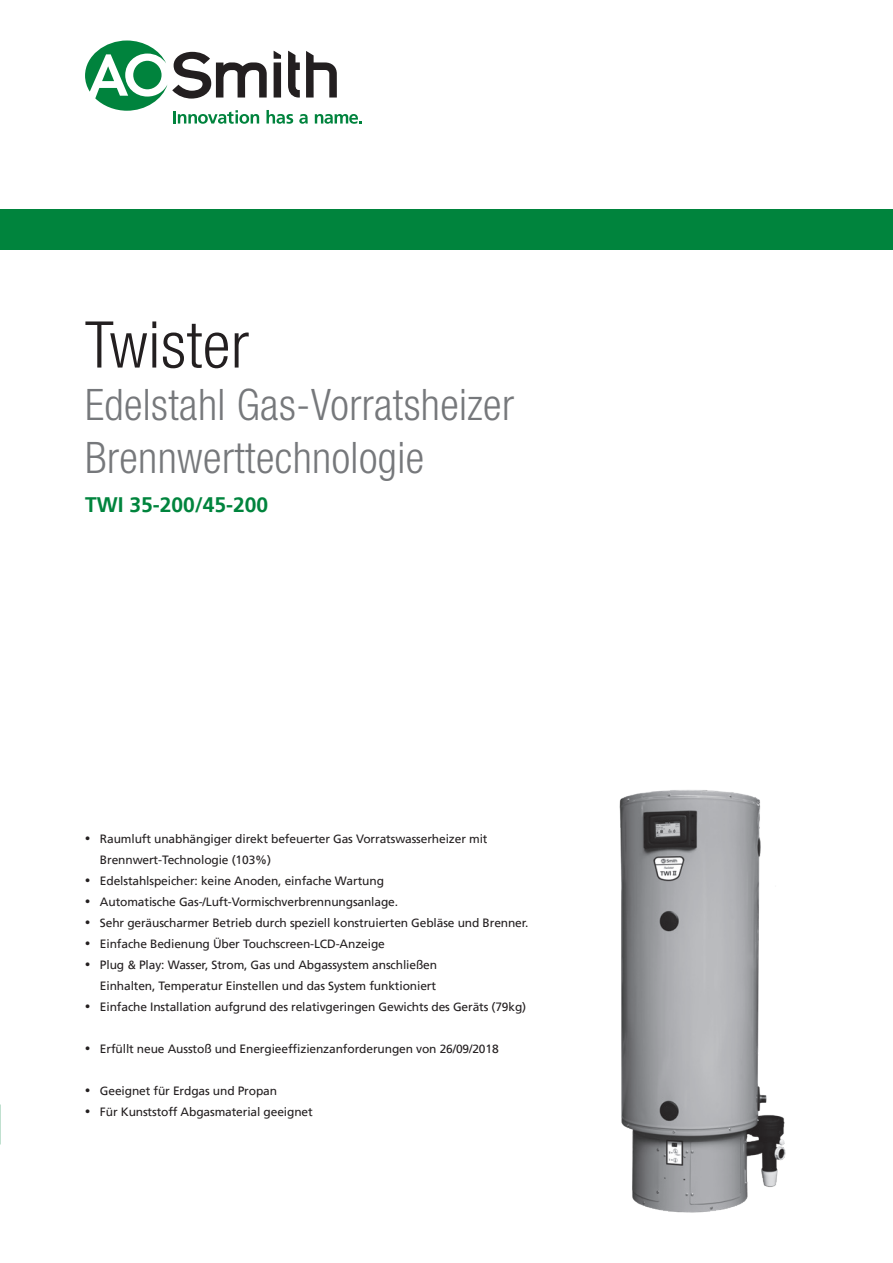
<style>
.page{position:relative;width:893px;height:1263px;background:#fff}
.page>*{position:absolute;margin:0;border:0;box-sizing:border-box;transform-origin:0 0}
.t1{font:300 condensed 64.5px "Helvetica Neue LT Std";letter-spacing:.01em;color:#231f20}
.t2{font:300 condensed 43.5px/52.5px "Helvetica Neue LT Std";letter-spacing:.01em;color:#76787b}
.t3{font:700 21px "Frutiger LT";color:#00843d}
.t4{font:12px/21px "Frutiger LT";letter-spacing:-.01em;color:#231f20}
.s1{font-family:"Myriad Pro";font-size:18px}
</style>
<div class="page">
<div style="left:0;top:209px;width:893px;height:41px;background:#00843d"></div>
<svg style="left:85px;top:41px;width:276px;height:83px"></svg>
<img style="left:619px;top:790px;width:167px;height:423px">
<h1 class="t1" style="left:85px;top:308px;width:165px">Twister</h1>
<h2 class="t2" style="left:85px;top:378px;width:430px">Edelstahl Gas-Vorratsheizer<br>Brennwerttechnologie</h2>
<h3 class="t3" style="left:85px;top:492px;width:185px">TWI 35-200/45-200</h3>
<p class="t4" style="left:100px;top:829px;width:389px;text-indent:-15px"><span class="s1">•</span> Raumluft unabhängiger direkt befeuerter Gas Vorratswasserheizer mit<br>Brennwert-Technologie (103%)</p>
<p class="t4" style="left:85px;top:871px;width:300px"><span class="s1">•</span> Edelstahlspeicher: keine Anoden, einfache Wartung</p>
<p class="t4" style="left:85px;top:892px;width:315px"><span class="s1">•</span> Automatische Gas-/Luft-Vormischverbrennungsanlage.</p>
<p class="t4" style="left:85px;top:913px;width:445px"><span class="s1">•</span> Sehr geräuscharmer Betrieb durch speziell konstruierten Gebläse und Brenner.</p>
<p class="t4" style="left:85px;top:934px;width:301px"><span class="s1">•</span> Einfache Bedienung Über Touchscreen-LCD-Anzeige</p>
<p class="t4" style="left:85px;top:955px;width:354px;text-align:right"><span class="s1">•</span> Plug &amp; Play: Wasser, Strom, Gas und Abgassystem anschließen<br>Einhalten, Temperatur Einstellen und das System funktioniert</p>
<p class="t4" style="left:85px;top:997px;width:443px"><span class="s1">•</span> Einfache Installation aufgrund des relativgeringen Gewichts des Geräts (79kg)</p>
<p class="t4" style="left:85px;top:1039px;width:415px"><span class="s1">•</span> Erfüllt neue Ausstoß und Energieeffizienzanforderungen von 26/09/2018</p>
<p class="t4" style="left:85px;top:1081px;width:194px"><span class="s1">•</span> Geeignet für Erdgas und Propan</p>
<p class="t4" style="left:85px;top:1102px;width:229px"><span class="s1">•</span> Für Kunststoff Abgasmaterial geeignet</p>
</div>
